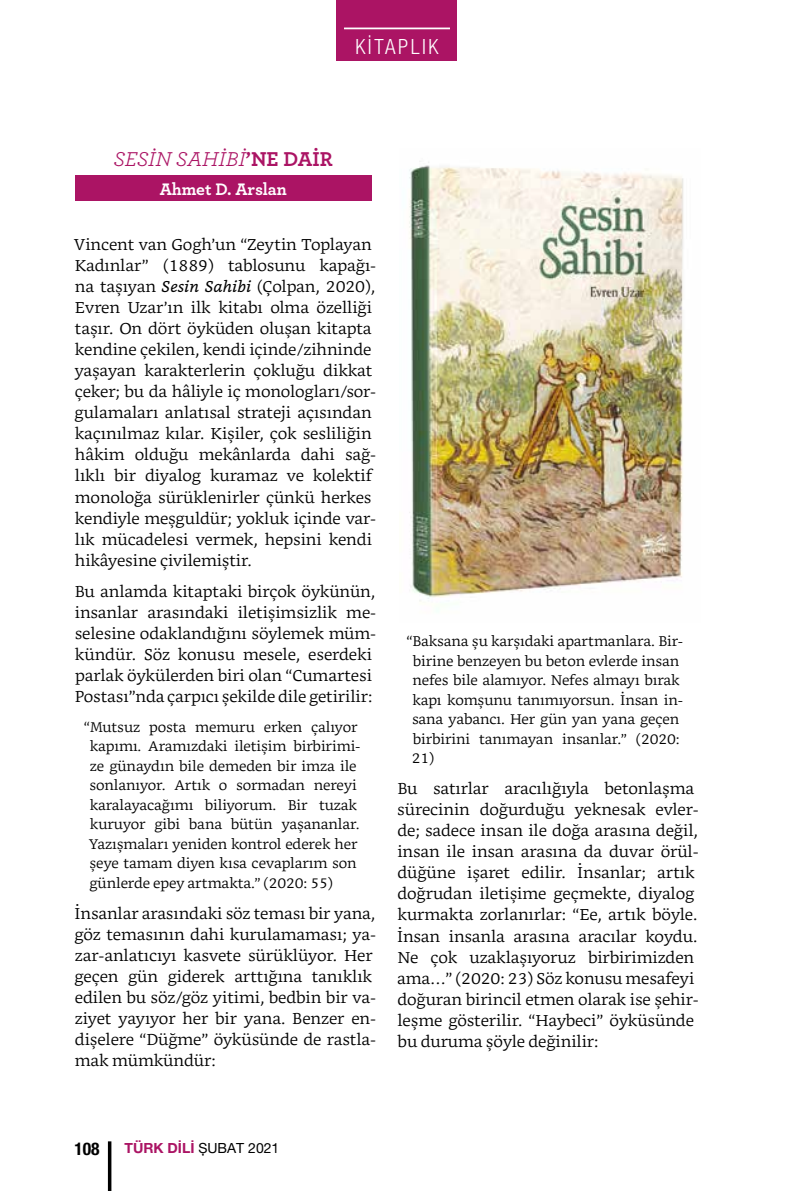
<style>
.page{position:relative;width:794px;height:1191px;background:#fff}
.page>*{position:absolute;margin:0;border:0;box-sizing:border-box;transform-origin:0 0}
.t1{font:italic 21px "Archer";color:#ab1464}
.t2{font:300 condensed 21px "Helvetica Neue LT Pro";letter-spacing:.12em;color:#fff}
.t3{font:700 17.5px "Archer";color:#fff}
.t4{font:700 condensed 17.5px "Helvetica Neue LT Pro";color:#000}
.t5{font:300 15.75px/21px "Bookerly";color:#000}
.t6{font:300 14px/19.4px "Bookerly";color:#000}
.t7{font:14px "Helvetica Neue LT Pro";color:#000}
.s1{font-weight:700;font-style:normal}
.s2{font-weight:400;font-style:italic}
.s3{font-weight:700;color:#ab1464}
</style>
<div class="page">
<div style="left:337px;top:0;width:120px;height:61px;background:#ab1464"></div>
<hr style="left:344px;top:28px;width:106px;height:1px;background:#fff">
<hr style="left:108px;top:1141px;width:3px;height:50px;background:#000">
<img style="left:409px;top:162px;width:275px;height:449px">
<div style="left:75px;top:175px;width:297px;height:26px;background:#ab1464"></div>
<h1 class="t2" style="left:355px;top:34px;width:85px">KİTAPLIK</h1>
<h1 class="t1" style="left:113px;top:144px;width:221px">SESİN SAHİBİ<span class="s1">’NE DAİR</span></h1>
<p class="t3" style="left:160px;top:175px;width:129px">Ahmet D. Arslan</p>
<p class="t5" style="left:74px;top:234px;width:304px">Vincent van Gogh’un “Zeytin Toplayan Kadınlar” (1889) tablosunu kapağı&shy;na taşıyan <span class="s2">Sesin Sahibi</span> (Çolpan, 2020), Evren Uzar’ın ilk kitabı olma özelliği taşır. On dört öyküden oluşan kitapta kendine çekilen, kendi içinde/zihninde yaşayan karakterlerin çokluğu dikkat çeker; bu da hâliyle iç monologları/sor&shy;gulamaları anlatısal strateji açısından kaçınılmaz kılar. Kişiler, çok sesliliğin hâkim olduğu mekânlarda dahi sağ&shy;lıklı bir diyalog kuramaz ve kolektif monoloğa sürüklenirler çünkü herkes kendiyle meşguldür; yokluk içinde var&shy;lık mücadelesi vermek, hepsini kendi hikâyesine çivilemiştir.</p>
<p class="t5" style="left:75px;top:581px;width:303px">Bu anlamda kitaptaki birçok öykünün, insanlar arasındaki iletişimsizlik me&shy;selesine odaklandığını söylemek müm&shy;kündür. Söz konusu mesele, eserdeki parlak öykülerden biri olan “Cumartesi Postası”nda çarpıcı şekilde dile getirilir:</p>
<p class="t6" style="left:89px;top:717px;width:273px;text-indent:-5px">“Mutsuz posta memuru erken çalıyor kapımı. Aramızdaki iletişim birbirimi&shy;ze günaydın bile demeden bir imza ile sonlanıyor. Artık o sormadan nereyi karalayacağımı biliyorum. Bir tuzak kuruyor gibi bana bütün yaşananlar.<br>Yazışmaları yeniden kontrol ederek her şeye tamam diyen kısa cevaplarım son günlerde epey artmakta.” (2020: 55)</p>
<p class="t5" style="left:75px;top:902px;width:303px">İnsanlar arasındaki söz teması bir yana, göz temasının dahi kurulamaması; ya&shy;zar-anlatıcıyı kasvete sürüklüyor. Her geçen gün giderek arttığına tanıklık edilen bu söz/göz yitimi, bedbin bir va&shy;ziyet yayıyor her bir yana. Benzer en&shy;dişelere “Düğme” öyküsünde de rastla&shy;mak mümkündür:</p>
<p class="t6" style="left:412px;top:631px;width:273px;text-indent:-5px">“Baksana şu karşıdaki apartmanlara. Bir&shy;birine benzeyen bu beton evlerde insan nefes bile alamıyor. Nefes almayı bırak kapı komşunu tanımıyorsun. İnsan in&shy;sana yabancı. Her gün yan yana geçen birbirini tanımayan insanlar.” (2020:<br>21)</p>
<p class="t5" style="left:397px;top:778px;width:303px">Bu satırlar aracılığıyla betonlaşma sürecinin doğurduğu yeknesak evler&shy;de; sadece insan ile doğa arasına değil, insan ile insan arasına da duvar örül&shy;düğüne işaret edilir. İnsanlar; artık doğrudan iletişime geçmekte, diyalog kurmakta zorlanırlar: “Ee, artık böyle.<br>İnsan insanla arasına aracılar koydu.<br>Ne çok uzaklaşıyoruz birbirimizden ama…” (2020: 23) Söz konusu mesafeyi doğuran birincil etmen olarak ise şehir&shy;leşme gösterilir. “Haybeci” öyküsünde bu duruma şöyle değinilir:</p>
<p class="t4" style="left:74px;top:1138px;width:27px">108</p>
<p class="t7" style="left:125px;top:1139px;width:156px"><span class="s3">TÜRK DİLİ</span> ŞUBAT 2021</p>
</div>
